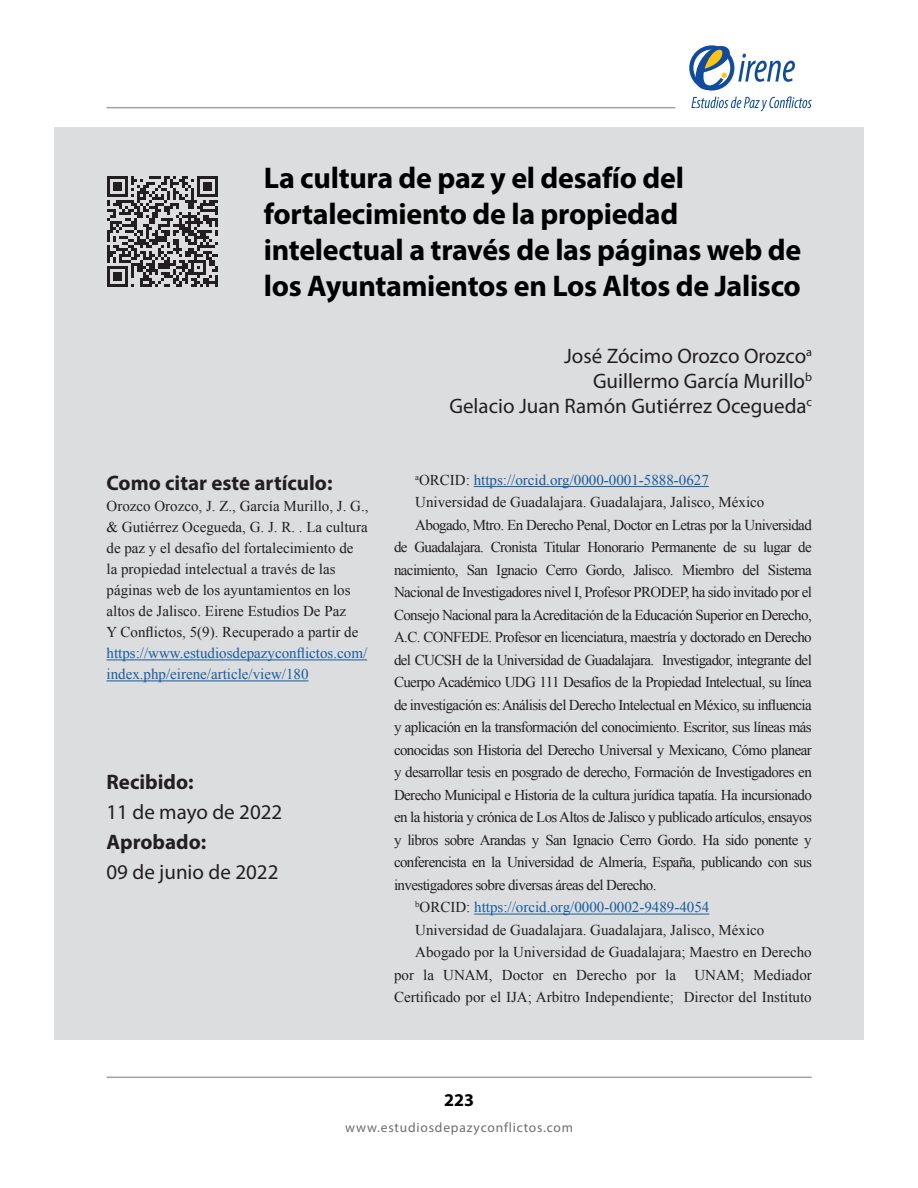
<style>
.page{position:relative;width:918px;height:1188px;background:#fff}
.page>*{position:absolute;margin:0;border:0;box-sizing:border-box;transform-origin:0 0}
.Título_Artículo_V2{font:700 30px/36px "Myriad Pro";letter-spacing:-.01em;color:#000}
.Subtítulo_Resumen_An{font:21px "Myriad Pro";color:#231f20}
.Subtítulo_Resumen_An-2{font:700 21px "Myriad Pro";color:#231f20}
.t1{font:700 18px "Myriad Pro";color:#000}
.Texto{font:15px/22.5px "Times New Roman";color:#231f20;text-align:justify}
.Texto_Cómo_Citar{font:15px/21px "Times New Roman";color:#231f20}
.Texto-2{font:15px "Times New Roman";color:#175d9e}
.t2{font:13.5px "Myriad Pro";letter-spacing:.06em;color:#6c6d70}
.s1{color:#175d9e}
.s2{color:#231f20}
</style>
<div class="page">
<hr style="left:107px;top:107px;width:568px;height:1px;background:#a7a2a0">
<hr style="left:107px;top:1077px;width:705px;height:1px;background:#a7a2a0">
<svg style="left:689px;top:45px;width:123px;height:67px"></svg>
<div style="left:54px;top:128px;width:810px;height:912px;background:#dcdddf"></div>
<svg style="left:107px;top:176px;width:111px;height:111px"></svg>
<hr style="left:474px;top:486px;width:235px;height:1px;background:#175d9e">
<hr style="left:474px;top:914px;width:235px;height:1px;background:#175d9e">
<hr style="left:107px;top:660px;width:260px;height:1px;background:#175d9e">
<hr style="left:107px;top:681px;width:202px;height:1px;background:#175d9e">
<p class="Título_Artículo_V2" style="left:264px;top:159px;width:539px">La cultura de paz y el desafío del fortalecimiento de la propiedad intelectual a través de las páginas web de los Ayuntamientos en Los Altos de Jalisco</p>
<p class="Subtítulo_Resumen_An-2" style="left:107px;top:470px;width:228px">Como citar este artículo:</p>
<p class="Texto_Cómo_Citar" style="left:107px;top:496px;width:264px">Orozco Orozco, J. Z., García Murillo, J. G., &amp; Gutiérrez Ocegueda, G. J. R. . La cultura de paz y el desafío del fortalecimiento de<br>la propiedad intelectual a través de las páginas web de los ayuntamientos en los altos de Jalisco. Eirene Estudios De Paz<br>Y Conflictos, 5(9). Recuperado a partir de <span class="s1">https://www.estudiosdepazyconflictos.com/ index.php/eirene/article/view/180</span></p>
<p class="Subtítulo_Resumen_An-2" style="left:107px;top:768px;width:89px">Recibido:</p>
<p class="Subtítulo_Resumen_An" style="left:107px;top:799px;width:177px">11 de mayo de 2022</p>
<p class="Subtítulo_Resumen_An-2" style="left:107px;top:828px;width:101px">Aprobado:</p>
<p class="Subtítulo_Resumen_An" style="left:107px;top:859px;width:173px">09 de junio de 2022</p>
<p class="Subtítulo_Resumen_An" style="left:564px;top:343px;width:249px">José Zócimo Orozco Orozco<sup>a</sup></p>
<p class="Subtítulo_Resumen_An" style="left:593px;top:368px;width:221px">Guillermo García Murillo<sup>b</sup></p>
<p class="Subtítulo_Resumen_An" style="left:449px;top:393px;width:364px">Gelacio Juan Ramón Gutiérrez Ocegueda<sup>c</sup></p>
<p class="Texto-2" style="left:415px;top:470px;width:295px"><sup>a</sup><span class="s2">ORCID:</span> https://orcid.org/0000-0001-5888-0627</p>
<p class="Texto" style="left:415px;top:491px;width:351px">Universidad de Guadalajara. Guadalajara, Jalisco, México</p>
<p class="Texto" style="left:394px;top:513px;width:419px;text-indent:21px">Abogado, Mtro. En Derecho Penal, Doctor en Letras por la Universidad de Guadalajara. Cronista Titular Honorario Permanente de su lugar de nacimiento, San Ignacio Cerro Gordo, Jalisco. Miembro del Sistema Nacional de Investigadores nivel I, Profesor PRODEP, ha sido invitado por el Consejo Nacional para la Acreditación de la Educación Superior en Derecho, A.C. CONFEDE. Profesor en licenciatura, maestría y doctorado en Derecho del CUCSH de la Universidad de Guadalajara. Investigador, integrante del Cuerpo Académico UDG 111 Desafíos de la Propiedad Intelectual, su línea de investigación es: Análisis del Derecho Intelectual en México, su influencia y aplicación en la transformación del conocimiento. Escritor, sus líneas más conocidas son Historia del Derecho Universal y Mexicano, Cómo planear y desarrollar tesis en posgrado de derecho, Formación de Investigadores en Derecho Municipal e Historia de la cultura jurídica tapatía. Ha incursionado en la historia y crónica de Los Altos de Jalisco y publicado artículos, ensayos y libros sobre Arandas y San Ignacio Cerro Gordo. Ha sido ponente y conferencista en la Universidad de Almería, España, publicando con sus investigadores sobre diversas áreas del Derecho.</p>
<p class="Texto-2" style="left:415px;top:897px;width:296px"><sup>b</sup><span class="s2">ORCID:</span> https://orcid.org/0000-0002-9489-4054</p>
<p class="Texto" style="left:415px;top:918px;width:351px">Universidad de Guadalajara. Guadalajara, Jalisco, México</p>
<p class="Texto" style="left:394px;top:941px;width:419px;text-indent:21px">Abogado por la Universidad de Guadalajara; Maestro en Derecho por la UNAM, Doctor en Derecho por la UNAM; Mediador Certificado por el IJA; Arbitro Independiente; Director del Instituto</p>
<p class="t1" style="left:444px;top:1088px;width:31px">223</p>
<p class="t2" style="left:345px;top:1119px;width:229px">www.estudiosdepazyconflictos.com</p>
</div>
